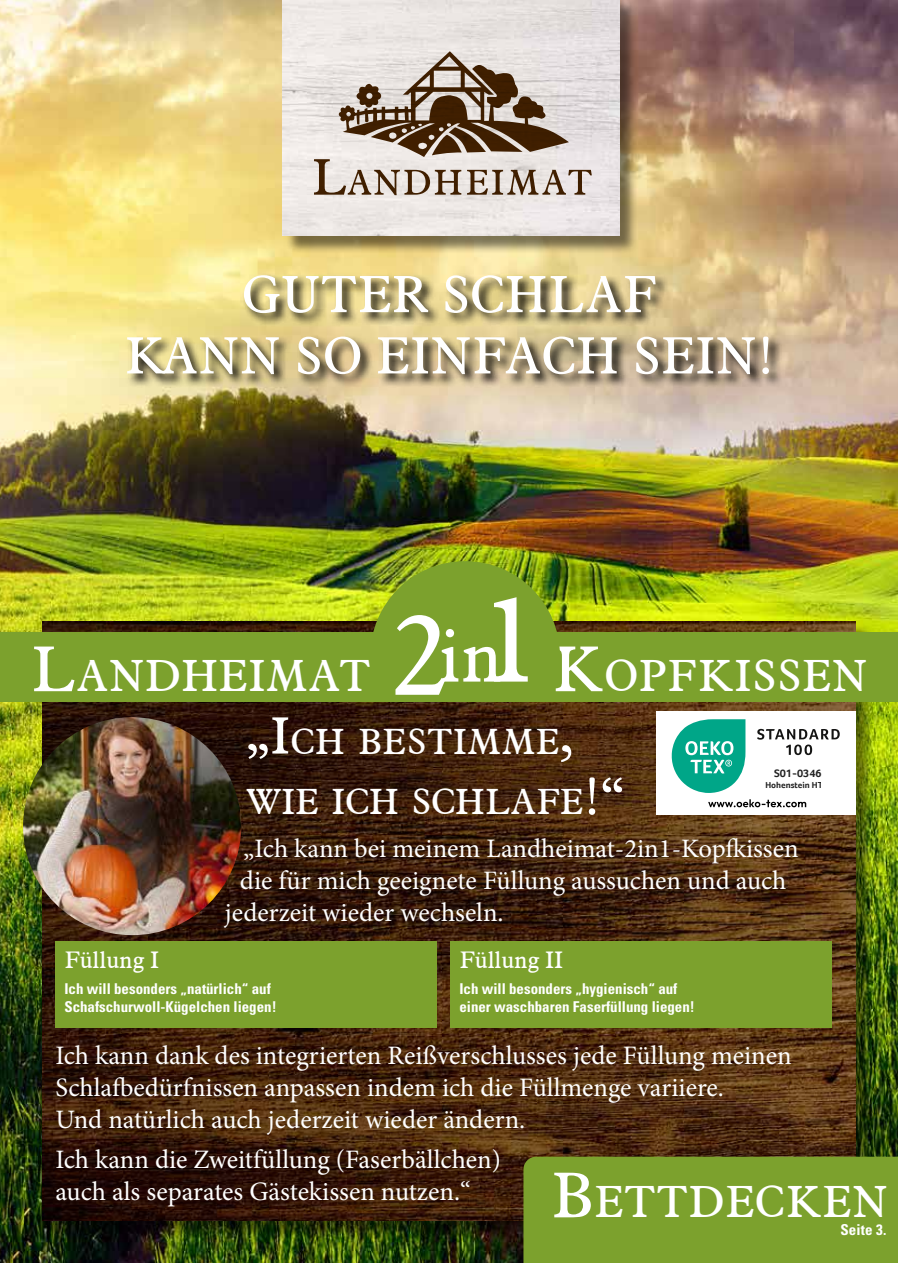
<style>
.page{position:relative;width:898px;height:1263px;background:#fff}
.page>*{position:absolute;margin:0;border:0;box-sizing:border-box;transform-origin:0 0}
.t1{font:51px/61.2px "Aldine 721 BT";letter-spacing:.01em;color:#fff;text-align:center}
.t2{font:44.1px "Aldine 721 BT";letter-spacing:.015em;color:#fff}
.t3{font:35.7px/60.8px "Aldine 721 BT";color:#fff}
.t4{font:26.7px/32px "Minion Pro";color:#fff}
.t5{font:23.4px "Aldine 721 BT";letter-spacing:-.005em;color:#fff}
.t6{font:700 condensed 15px "Univers LT Std";letter-spacing:.01em;color:#fff}
.t7{font:700 condensed 14.85px/18.1px "Univers LT Std";color:#fff}
.t8{font:700 11.1px "Foco";color:#222}
.t9{font:700 8.85px "Foco";color:#222}
.s1{font-size:63px}
.s2{font-size:51px}
</style>
<div class="page">
<img style="left:0;top:0;width:1px;height:787px">
<img style="left:1px;top:0;width:896px;height:1263px">
<div style="left:45px;top:623px;width:828px;height:616px;background:#000;opacity:.5"></div>
<img style="left:43px;top:621px;width:811px;height:599px">
<div style="left:285px;top:0;width:352px;height:254px;background:#000;opacity:.5"></div>
<img style="left:283px;top:0;width:336px;height:236px">
<svg style="left:314px;top:51px;width:277px;height:144px;background:#b7aaa0"></svg>
<svg style="left:125px;top:273px;width:657px;height:115px;background:#c1b07e"></svg>
<div style="left:55px;top:941px;width:382px;height:86px;background:#7ca12d"></div>
<div style="left:450px;top:941px;width:381px;height:86px;background:#7ca12d"></div>
<img style="left:23px;top:717px;width:218px;height:218px;border-radius:109px">
<div style="left:0;top:633px;width:897px;height:69px;background:#7ca12d"></div>
<svg style="left:370px;top:561px;width:189px;height:134px"></svg>
<div style="left:523px;top:1157px;width:374px;height:106px;background:#7ca12d"></div>
<div style="left:656px;top:711px;width:199px;height:103px;background:#fff"></div>
<svg style="left:671px;top:719px;width:74px;height:74px"></svg>
<svg style="left:708px;top:799px;width:98px;height:8px"></svg>
<svg style="left:757px;top:729px;width:82px;height:26px"></svg>
<hr style="left:0;top:962px;width:1px;height:258px;background:#878787">
<h1 class="t1" style="left:124px;top:263px;width:651px">GUTER SCHLAF<br>KANN SO EINFACH SEIN!</h1>
<h2 class="t2" style="left:31px;top:649px;width:342px"><span class="s1">L</span>ANDHEIMAT</h2>
<h2 class="t2" style="left:551px;top:649px;width:317px"><span class="s1">K</span>OPFKISSEN</h2>
<h3 class="t3" style="left:246px;top:710px;width:379px"><span class="s2">„I</span>CH BESTIMME<span class="s2">,<br></span>WIE ICH SCHLAFE<span class="s2">!“</span></h3>
<p class="t4" style="left:243px;top:832px;width:557px">„Ich kann bei meinem Landheimat-2in1-Kopfkissen</p>
<p class="t4" style="left:240px;top:864px;width:548px">die für mich geeignete Füllung aussuchen und auch</p>
<p class="t4" style="left:225px;top:896px;width:280px">jederzeit wieder wechseln.</p>
<p class="t8" style="left:773px;top:766px;width:49px">S01-0346</p>
<p class="t9" style="left:765px;top:780px;width:66px">Hohenstein HTTI</p>
<p class="t5" style="left:64px;top:945px;width:96px">Füllung I</p>
<p class="t7" style="left:64px;top:979px;width:214px">Ich will besonders „natürlich“ auf<br>Schafschurwoll-Kügelchen liegen!</p>
<p class="t5" style="left:459px;top:945px;width:105px">Füllung II</p>
<p class="t7" style="left:459px;top:979px;width:237px">Ich will besonders „hygienisch“ auf einer waschbaren Faserfüllung liegen!</p>
<p class="t4" style="left:55px;top:1040px;width:737px">Ich kann dank des integrierten Reißverschlusses jede Füllung meinen<br>Schlafbedürfnissen anpassen indem ich die Füllmenge variiere.<br>Und natürlich auch jederzeit wieder ändern.</p>
<p class="t4" style="left:55px;top:1144px;width:447px">Ich kann die Zweitfüllung (Faserbällchen) auch als separates Gästekissen nutzen.“</p>
<h2 class="t2" style="left:551px;top:1175px;width:337px"><span class="s1">B</span>ETTDECKEN</h2>
<p class="t6" style="left:840px;top:1221px;width:48px">Seite 3.</p>
</div>
